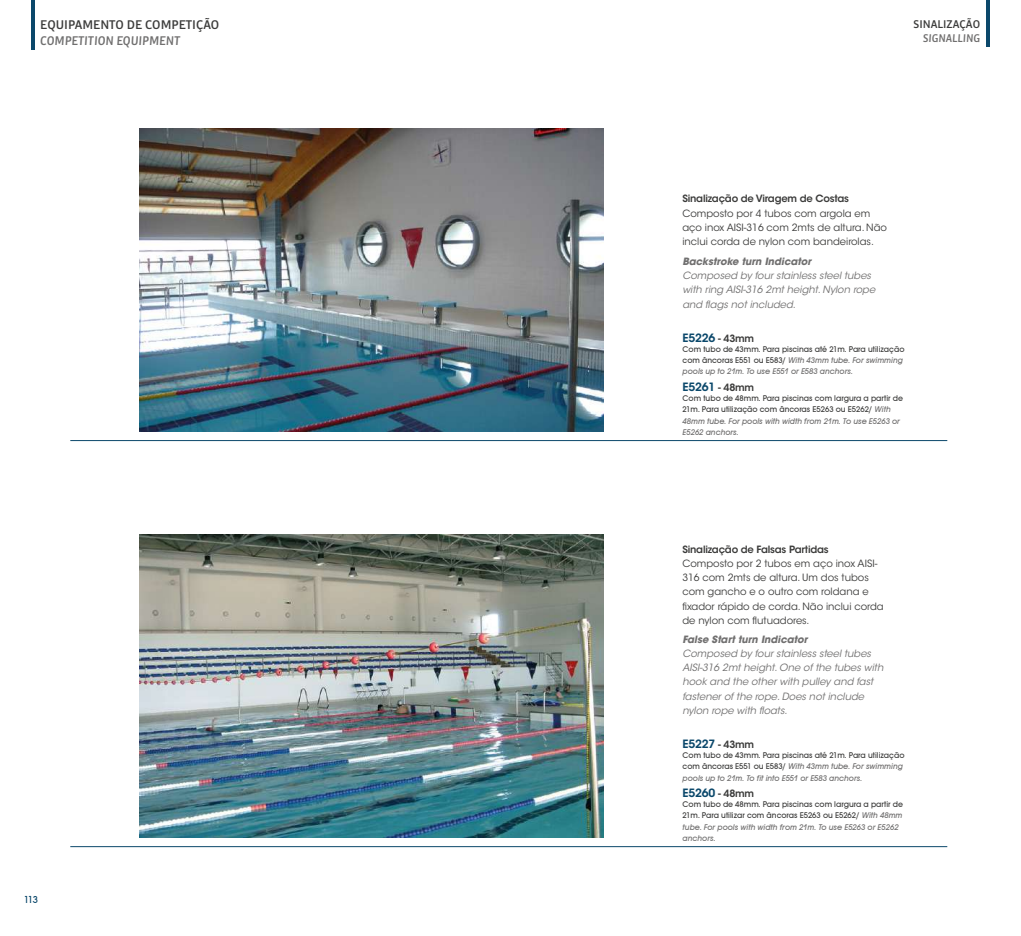
<style>
.page{position:relative;width:1021px;height:936px;background:#fff}
.page>*{position:absolute;margin:0;border:0;box-sizing:border-box;transform-origin:0 0}
.t1{font:500 13.5px "Bulo";color:#3c3c3b}
.t2{font:italic 500 13.5px "Bulo";color:#706f6f}
.t3{font:500 12px "Bulo";color:#3c3c3b}
.t4{font:italic 500 12px "Bulo";color:#706f6f}
.t5{font:600 11.4px "ITC Avant Garde Std";letter-spacing:-.02em;color:#0b486b}
.t6{font:10.5px "Avant Garde Md ITCTT";color:#0b486b}
.t7{font:italic 10.05px/14.2px "ITC Avant Garde Std";color:#706f6f}
.t8{font:10.05px/14.2px "ITC Avant Garde Std";color:#3c3c3b}
.t9{font:600 10.05px "ITC Avant Garde Std";letter-spacing:-.02em;color:#3c3c3b}
.t10{font:italic 700 10.05px "ITC Avant Garde Std";color:#706f6f}
.t11{font:8.55px/11.4px "Avant Garde Md ITCTT Oblique";color:#706f6f}
.t12{font:8.55px/11.4px "Avant Garde Md ITCTT";color:#3c3c3b}
.s1{font-size:10.05px;color:#3c3c3b}
.s2{font-family:"Avant Garde Md ITCTT";color:#3c3c3b}
.s3{font-family:"Avant Garde Md ITCTT Oblique";color:#706f6f}
</style>
<div class="page">
<hr style="left:70px;top:440px;width:877px;height:1px;background:#0b486b">
<hr style="left:70px;top:846px;width:877px;height:1px;background:#0b486b">
<img style="left:140px;top:129px;width:463px;height:302px">
<img style="left:140px;top:535px;width:463px;height:302px">
<hr style="left:986px;top:0;width:3px;height:46px;background:#0b486b">
<hr style="left:31px;top:0;width:3px;height:49px;background:#0b486b">
<h1 class="t1" style="left:40px;top:16px;width:181px">EQUIPAMENTO DE COMPETIÇÃO</h1>
<h1 class="t2" style="left:40px;top:32px;width:142px">COMPETITION EQUIPMENT</h1>
<p class="t6" style="left:24px;top:893px;width:16px">113</p>
<h2 class="t3" style="left:913px;top:16px;width:68px">SINALIZAÇÃO</h2>
<h2 class="t4" style="left:923px;top:31px;width:59px">SIGNALLING</h2>
<p class="t9" style="left:682px;top:192px;width:168px">Sinalização de Viragem de Costas</p>
<p class="t8" style="left:682px;top:206px;width:206px">Composto por 4 tubos com argola em aço inox AISI-316 com 2mts de altura. Não inclui corda de nylon com bandeirolas.</p>
<p class="t10" style="left:682px;top:254px;width:130px">Backstroke turn Indicator</p>
<p class="t7" style="left:682px;top:268px;width:194px">Composed by four stainless steel tubes with ring AISI-316 2mt height. Nylon rope and flags not included.</p>
<h3 class="t5" style="left:682px;top:330px;width:73px">E5226 <span class="s1">- 43mm</span></h3>
<p class="t12" style="left:682px;top:343px;width:223px">Com tubo de 43mm. Para piscinas até 21m. Para utilização</p>
<p class="t11" style="left:682px;top:354px;width:222px"><span class="s2">com âncoras E551 ou E583/</span> With 43mm tube. For swimming pools up to 21m. To use E551 or E583 anchors.</p>
<h3 class="t5" style="left:682px;top:379px;width:73px">E5261 <span class="s1">- 48mm</span></h3>
<p class="t12" style="left:682px;top:392px;width:222px">Com tubo de 48mm. Para piscinas com largura a partir de<br>21m. Para utilização com âncoras E5263 ou E5262/ <span class="s3">With</span></p>
<p class="t11" style="left:682px;top:415px;width:219px">48mm tube. For pools with width from 21m. To use E5263 or<br>E5262 anchors.</p>
<p class="t9" style="left:682px;top:542px;width:148px">Sinalização de Falsas Partidas</p>
<p class="t8" style="left:682px;top:556px;width:203px">Composto por 2 tubos em aço inox AISI-316 com 2mts de altura. Um dos tubos com gancho e o outro com roldana e fixador rápido de corda. Não inclui corda de nylon com flutuadores.</p>
<p class="t10" style="left:682px;top:632px;width:127px">False Start turn Indicator</p>
<p class="t7" style="left:682px;top:646px;width:202px">Composed by four stainless steel tubes AISI-316 2mt height. One of the tubes with hook and the other with pulley and fast fastener of the rope. Does not include nylon rope with floats.</p>
<h3 class="t5" style="left:682px;top:736px;width:73px">E5227 <span class="s1">- 43mm</span></h3>
<p class="t12" style="left:682px;top:749px;width:223px">Com tubo de 43mm. Para piscinas até 21m. Para utilização</p>
<p class="t11" style="left:682px;top:760px;width:222px"><span class="s2">com âncoras E551 ou E583/</span> With 43mm tube. For swimming pools up to 21m. To fit into E551 or E583 anchors.</p>
<h3 class="t5" style="left:682px;top:785px;width:73px">E5260 <span class="s1">- 48mm</span></h3>
<p class="t12" style="left:682px;top:798px;width:222px">Com tubo de 48mm. Para piscinas com largura a partir de<br>21m. Para utilizar com âncoras E5263 ou E5262/ <span class="s3">With 48mm</span></p>
<p class="t11" style="left:682px;top:821px;width:217px">tube. For pools with width from 21m. To use E5263 or E5262 anchors.</p>
</div>
